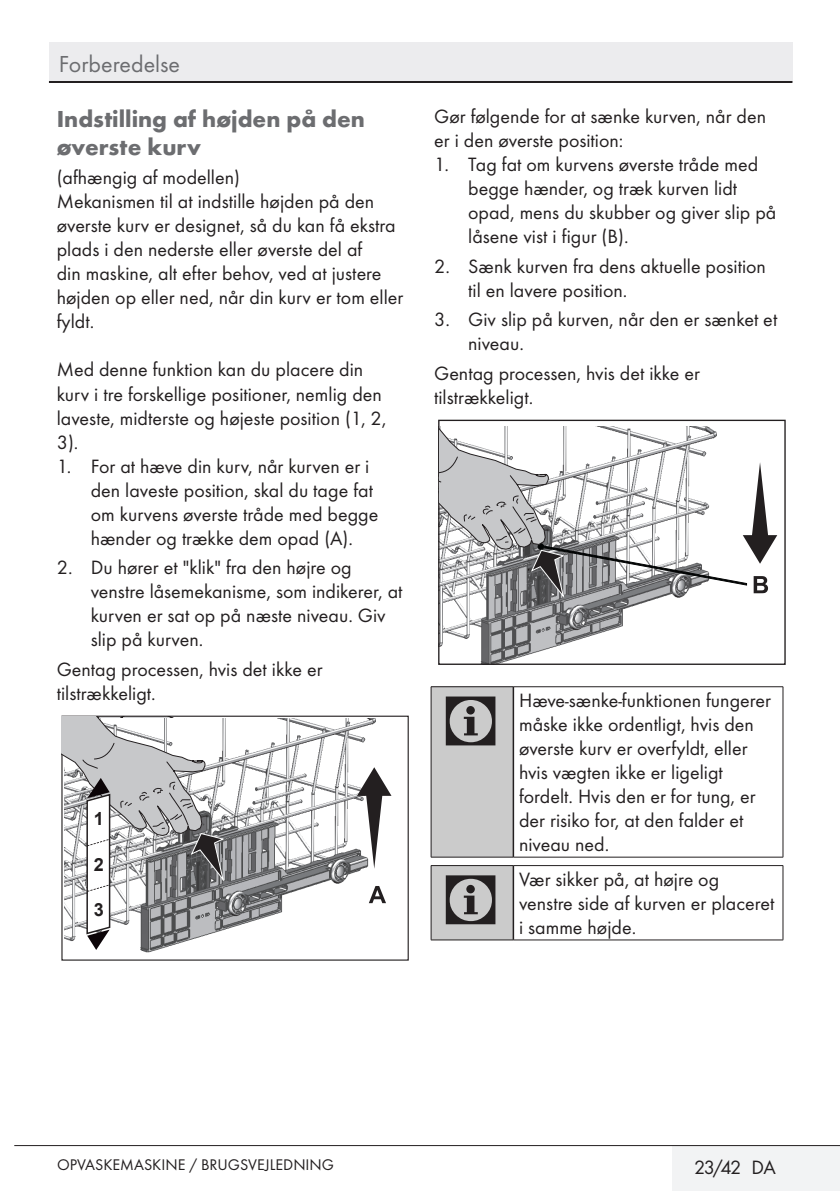
<style>
.page{position:relative;width:840px;height:1191px;background:#fff}
.page>*{position:absolute;margin:0;border:0;box-sizing:border-box;transform-origin:0 0}
.uyari_semboller{font:72px "ZIWARNUN";color:#231f20}
.Baslik{font:700 24px/28px "Futura TOT";color:#6c6d70}
.t1{font:24px "Futura TOT Boo";color:#6c6d70}
.Yazi_alanlari{font:20px/24px "Futura TOT Boo";color:#231f20}
.Girintili_Yazi{font:20px/24px "Futura TOT Boo";color:#231f20}
.t2{font:700 18.2px "Arial";color:#231f20}
.t3{font:16px "Futura TOT Boo";color:#231f20}
</style>
<div class="page">
<div style="left:671px;top:1145px;width:168px;height:46px;background:#f2f3f4"></div>
<hr style="left:14px;top:1145px;width:825px;height:1px;background:#231f20">
<div style="left:49px;top:43px;width:743px;height:39px;background:#ececee"></div>
<hr style="left:49px;top:81px;width:743px;height:2px;background:#231f20">
<img style="left:141px;top:718px;width:234px;height:235px">
<svg style="left:368px;top:886px;width:18px;height:17px"></svg>
<svg style="left:357px;top:767px;width:34px;height:101px"></svg>
<svg style="left:62px;top:716px;width:164px;height:234px"></svg>
<img style="left:440px;top:600px;width:213px;height:63px">
<svg style="left:439px;top:420px;width:337px;height:180px"></svg>
<div style="left:431px;top:686px;width:82px;height:171px;background:#cbcbcb"></div>
<hr style="left:430px;top:687px;width:1px;height:170px;background:#231f20">
<hr style="left:430px;top:686px;width:83px;height:1px;background:#231f20">
<hr style="left:430px;top:856px;width:83px;height:1px;background:#231f20">
<hr style="left:512px;top:687px;width:2px;height:170px;background:#231f20">
<hr style="left:782px;top:687px;width:1px;height:170px;background:#231f20">
<hr style="left:513px;top:686px;width:269px;height:1px;background:#231f20">
<hr style="left:513px;top:856px;width:269px;height:1px;background:#231f20">
<div style="left:431px;top:865px;width:82px;height:75px;background:#cbcbcb"></div>
<hr style="left:430px;top:866px;width:1px;height:73px;background:#231f20">
<hr style="left:430px;top:865px;width:83px;height:1px;background:#231f20">
<hr style="left:430px;top:939px;width:83px;height:1px;background:#231f20">
<hr style="left:512px;top:866px;width:2px;height:73px;background:#231f20">
<hr style="left:782px;top:866px;width:1px;height:73px;background:#231f20">
<hr style="left:513px;top:865px;width:269px;height:1px;background:#231f20">
<hr style="left:513px;top:939px;width:269px;height:1px;background:#231f20">
<p class="t1" style="left:59px;top:50px;width:123px">Forberedelse</p>
<p class="Baslik" style="left:57px;top:104px;width:309px">Indstilling af højden på den øverste kurv</p>
<p class="Yazi_alanlari" style="left:57px;top:166px;width:185px">(afhængig af modellen)</p>
<p class="Yazi_alanlari" style="left:57px;top:190px;width:348px">Mekanismen til at indstille højden på den øverste kurv er designet, så du kan få ekstra plads i den nederste eller øverste del af<br>din maskine, alt efter behov, ved at justere højden op eller ned, når din kurv er tom eller fyldt.</p>
<p class="Yazi_alanlari" style="left:57px;top:358px;width:331px">Med denne funktion kan du placere din kurv i tre forskellige positioner, nemlig den laveste, midterste og højeste position (1, 2, 3).</p>
<p class="Girintili_Yazi" style="left:91px;top:454px;width:289px;text-indent:-34px">1. For at hæve din kurv, når kurven er i den laveste position, skal du tage fat om kurvens øverste tråde med begge hænder og trække dem opad (A).</p>
<p class="Girintili_Yazi" style="left:91px;top:555px;width:313px;text-indent:-34px">2. Du hører et "klik" fra den højre og venstre låsemekanisme, som indikerer, at kurven er sat op på næste niveau. Giv slip på kurven.</p>
<p class="Yazi_alanlari" style="left:57px;top:657px;width:267px">Gentag processen, hvis det ikke er tilstrækkeligt.</p>
<p class="t2" style="left:94px;top:807px;width:12px">1</p>
<p class="t2" style="left:94px;top:853px;width:12px">2</p>
<p class="t2" style="left:94px;top:897px;width:12px">3</p>
<p class="Yazi_alanlari" style="left:434px;top:104px;width:333px">Gør følgende for at sænke kurven, når den er i den øverste position:</p>
<p class="Girintili_Yazi" style="left:468px;top:152px;width:309px;text-indent:-34px">1. Tag fat om kurvens øverste tråde med begge hænder, og træk kurven lidt opad, mens du skubber og giver slip på låsene vist i figur (B).</p>
<p class="Girintili_Yazi" style="left:468px;top:254px;width:299px;text-indent:-34px">2. Sænk kurven fra dens aktuelle position til en lavere position.</p>
<p class="Girintili_Yazi" style="left:468px;top:307px;width:310px;text-indent:-34px">3. Giv slip på kurven, når den er sænket et niveau.</p>
<p class="Yazi_alanlari" style="left:434px;top:361px;width:267px">Gentag processen, hvis det ikke er tilstrækkeligt.</p>
<p class="t2" style="left:471px;top:246px;width:12px">1</p>
<p class="t2" style="left:471px;top:337px;width:12px">3</p>
<p class="uyari_semboller" style="left:441px;top:683px;width:63px">C</p>
<p class="Yazi_alanlari" style="left:518px;top:688px;width:253px">Hæve-sænke-funktionen fungerer måske ikke ordentligt, hvis den øverste kurv er overfyldt, eller hvis vægten ikke er ligeligt fordelt. Hvis den er for tung, er der risiko for, at den falder et niveau ned.</p>
<p class="uyari_semboller" style="left:441px;top:862px;width:63px">C</p>
<p class="Yazi_alanlari" style="left:518px;top:867px;width:257px">Vær sikker på, at højre og venstre side af kurven er placeret i samme højde.</p>
<p class="t3" style="left:57px;top:1155px;width:278px">OPVASKEMASKINE / BRUGSVEJLEDNING</p>
<p class="Yazi_alanlari" style="left:693px;top:1155px;width:83px">23 / 42 DA</p>
</div>
